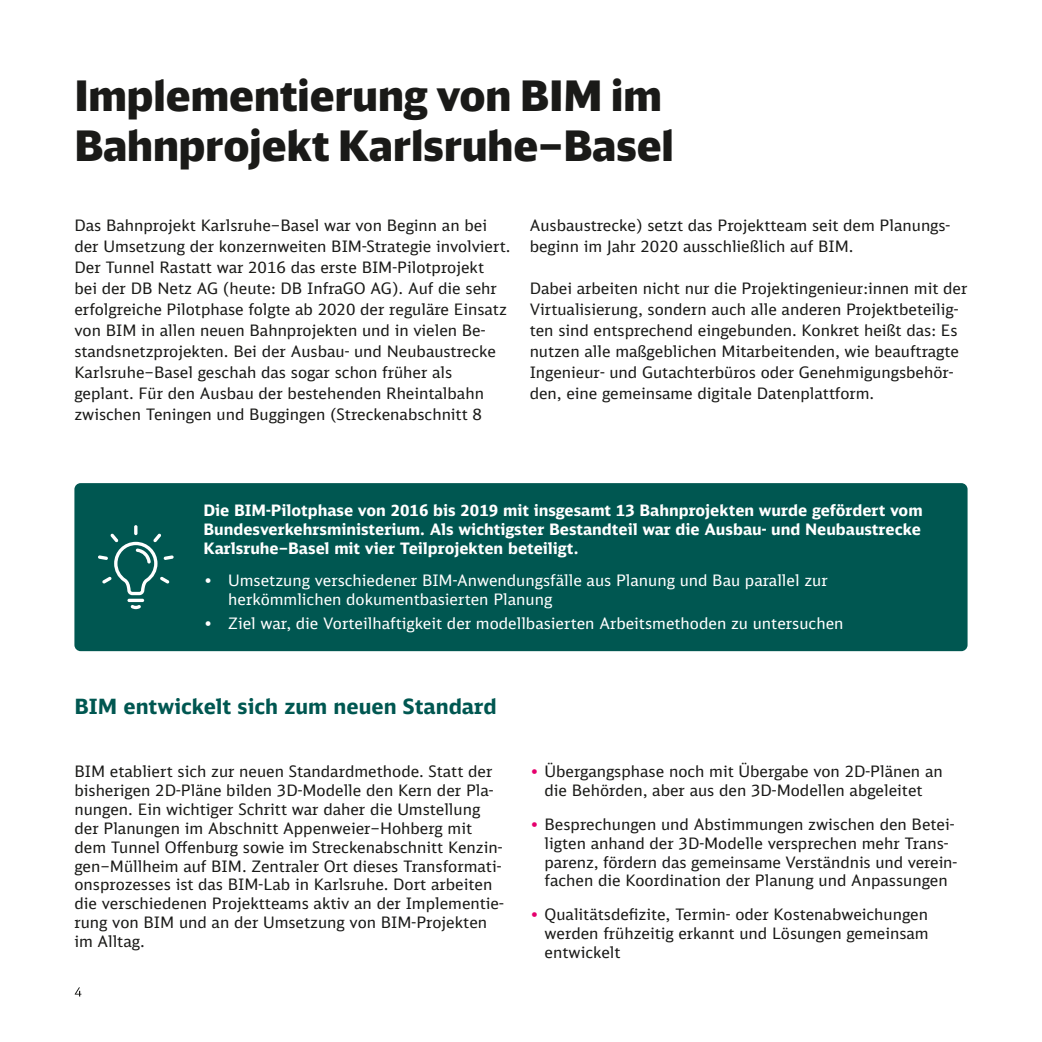
<style>
.page{position:relative;width:1042px;height:1042px;background:#fff}
.page>*{position:absolute;margin:0;border:0;box-sizing:border-box;transform-origin:0 0}
.t1{font:900 42px/50.4px "DB Head";color:#1a1a18}
.t2{font:700 21px "DB Sans";color:#005751}
.t3{font:15.75px/18.9px "DB Sans";color:#1a1a18}
.t4{font:700 15.75px/18.9px "DB Sans";color:#fff;text-align:justify}
.t5{font:15.75px/18.9px "DB Sans";color:#fff}
.s1{color:#e5006d}
</style>
<div class="page">
<div style="left:74px;top:483px;width:893px;height:168px;background:#005751;border-radius:6px"></div>
<svg style="left:75px;top:987px;width:6px;height:9px"></svg>
<svg style="left:98px;top:525px;width:76px;height:84px"></svg>
<h2 class="t1" style="left:74px;top:69px;width:601px">Implementierung von BIM im<br>Bahnprojekt Karlsruhe–Basel</h2>
<p class="t3" style="left:74px;top:215px;width:438px;line-height:21px">Das Bahnprojekt Karlsruhe–Basel war von Beginn an bei der Umsetzung der konzernweiten BIM-Strategie involviert.<br>Der Tunnel Rastatt war 2016 das erste BIM-Pilotprojekt bei der DB Netz AG (heute: DB InfraGO AG). Auf die sehr erfolgreiche Pilotphase folgte ab 2020 der reguläre Einsatz von BIM in allen neuen Bahnprojekten und in vielen Be&shy;standsnetzprojekten. Bei der Ausbau- und Neubaustrecke Karlsruhe–Basel geschah das sogar schon früher als geplant. Für den Ausbau der bestehenden Rheintalbahn zwischen Teningen und Buggingen (Streckenabschnitt 8</p>
<p class="t3" style="left:530px;top:215px;width:422px;line-height:21px">Ausbaustrecke) setzt das Projektteam seit dem Planungs&shy;beginn im Jahr 2020 ausschließlich auf BIM.</p>
<p class="t3" style="left:530px;top:278px;width:439px;line-height:21px">Dabei arbeiten nicht nur die Projektingenieur:innen mit der Virtualisierung, sondern auch alle anderen Projektbeteilig&shy;ten sind entsprechend eingebunden. Konkret heißt das: Es nutzen alle maßgeblichen Mitarbeitenden, wie beauftragte Ingenieur- und Gutachterbüros oder Genehmigungsbehör&shy;den, eine gemeinsame digitale Datenplattform.</p>
<p class="t4" style="left:203px;top:500px;width:721px">Die BIM-Pilotphase von 2016 bis 2019 mit insgesamt 13 Bahnprojekten wurde gefördert vom Bundesverkehrsministerium. Als wichtigster Bestandteil war die Ausbau- und Neubaustrecke Karlsruhe–Basel mit vier Teilprojekten beteiligt.</p>
<p class="t5" style="left:228px;top:571px;width:601px;text-indent:-25px">• Umsetzung verschiedener BIM-Anwendungsfälle aus Planung und Bau parallel zur herkömmlichen dokumentbasierten Planung</p>
<p class="t5" style="left:203px;top:613px;width:641px">• Ziel war, die Vorteilhaftigkeit der modellbasierten Arbeitsmethoden zu untersuchen</p>
<h3 class="t2" style="left:74px;top:693px;width:424px">BIM entwickelt sich zum neuen Standard</h3>
<p class="t3" style="left:74px;top:761px;width:431px">BIM etabliert sich zur neuen Standardmethode. Statt der bisherigen 2D-Pläne bilden 3D-Modelle den Kern der Pla&shy;nungen. Ein wichtiger Schritt war daher die Umstellung der Planungen im Abschnitt Appenweier–Hohberg mit dem Tunnel Offenburg sowie im Streckenabschnitt Kenzin&shy;gen–Müllheim auf BIM. Zentraler Ort dieses Transformati&shy;onsprozesses ist das BIM-Lab in Karlsruhe. Dort arbeiten die verschiedenen Projektteams aktiv an der Implementie&shy;rung von BIM und an der Umsetzung von BIM-Projekten im Alltag.</p>
<p class="t3" style="left:530px;top:761px;width:414px;text-align:center"><span class="s1">•</span> Übergangsphase noch mit Übergabe von 2D-Plänen an die Behörden, aber aus den 3D-Modellen abgeleitet</p>
<p class="t3" style="left:544px;top:814px;width:414px;text-indent:-15px"><span class="s1">•</span> Besprechungen und Abstimmungen zwischen den Betei&shy;ligten anhand der 3D-Modelle versprechen mehr Trans&shy;parenz, fördern das gemeinsame Verständnis und verein&shy;fachen die Koordination der Planung und Anpassungen</p>
<p class="t3" style="left:544px;top:905px;width:385px;text-align:justify;text-indent:-15px"><span class="s1">•</span> Qualitätsdefizite, Termin- oder Kostenabweichungen werden frühzeitig erkannt und Lösungen gemeinsam entwickelt</p>
</div>
